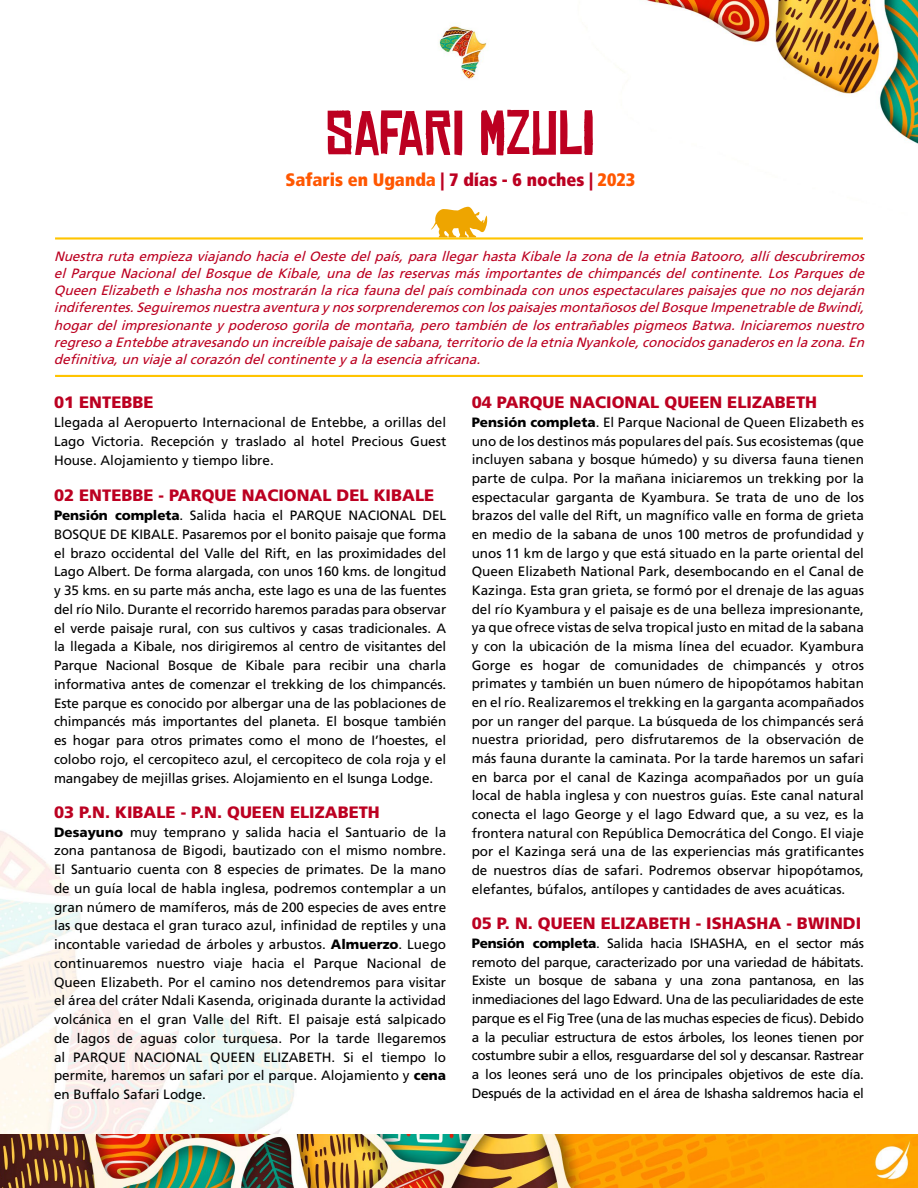
<style>
.page{position:relative;width:918px;height:1188px;background:#fff}
.page>*{position:absolute;margin:0;border:0;box-sizing:border-box;transform-origin:0 0}
.t1{font:60px "Chinese Rocks Rg";color:#bc0021}
.t2{font:900 condensed 18px "Frutiger";color:#ff5700}
.t3{font:900 16.5px "Frutiger";color:#bc0021}
.t4{font:13.5px/18.8px "Frutiger";color:#000;text-align:justify}
.t5{font:italic 13.5px/17.2px "Frutiger";color:#bc0021;text-align:justify}
.s1{color:#bc0021}
.s2{font-weight:900}
</style>
<div class="page">
<img style="left:0;top:0;width:918px;height:1134px">
<img style="left:0;top:1134px;width:918px;height:54px">
<hr style="left:55px;top:237px;width:808px;height:3px;background:#ffc400">
<hr style="left:55px;top:375px;width:808px;height:2px;background:#ffc400">
<svg style="left:431px;top:207px;width:56px;height:30px"></svg>
<h1 class="t1" style="left:325px;top:101px;width:271px">SAFARI MZULI</h1>
<h2 class="t2" style="left:285px;top:169px;width:351px">Safaris en Uganda <span class="s1">| 7 días - 6 noches |</span> 2023</h2>
<p class="t5" style="left:54px;top:247px;width:816px">Nuestrarutaempiezaviajando haciaelOestedelpaís,parallegarhastaKibalelazonadelaetniaBatooro,allídescubriremos el Parque Nacional del Bosque de Kibale, una de las reservas más importantes de chimpancés del continente. Los Parques de Queen Elizabeth eIshashanosmostrarán laricafaunadelpaíscombinadacon unosespectacularespaisajesqueno nosdejarán indiferentes.Seguiremosnuestraaventuray nossorprenderemoscon lospaisajesmontañososdelBosqueImpenetrabledeBwindi, hogardelimpresionantey poderoso gorilademontaña,pero también delosentrañablespigmeosBatwa.Iniciaremosnuestro regreso aEntebbeatravesando un increíblepaisajedesabana,territorio delaetniaNyankole,conocidosganaderosen lazona.En definitiva,un viajealcorazón delcontinentey alaesenciaafricana.</p>
<p class="t3" style="left:54px;top:393px;width:101px">01 ENTEBBE</p>
<p class="t4" style="left:54px;top:413px;width:394px">Llegada al Aeropuerto Internacional de Entebbe, a orillas del Lago Victoria. Recepción y traslado al hotel Precious Guest House. Alojamiento y tiempo libre.</p>
<p class="t3" style="left:54px;top:486px;width:382px">02 ENTEBBE - PARQUE NACIONAL DEL KIBALE</p>
<p class="t4" style="left:54px;top:506px;width:394px"><span class="s2">Pensión completa</span>. Salida hacia el PARQUE NACIONAL DEL BOSQUE DE KIBALE. Pasaremos por el bonito paisaje que forma el brazo occidental del Valle del Rift, en las proximidades del Lago Albert. De forma alargada, con unos 160 kms. de longitud y 35 kms. en su parte más ancha, este lago es una de las fuentes del río Nilo. Durante el recorrido haremos paradas para observar el verde paisaje rural, con sus cultivos y casas tradicionales. A la llegada a Kibale, nos dirigiremos al centro de visitantes del Parque Nacional Bosque de Kibale para recibir una charla informativa antes de comenzar el trekking de los chimpancés.<br>Este parque es conocido por albergar una de las poblaciones de chimpancés más importantes del planeta. El bosque también es hogar para otros primates como el mono de I’hoestes, el colobo rojo, el cercopiteco azul, el cercopiteco de cola roja y el mangabey de mejillas grises. Alojamiento en el Isunga Lodge.</p>
<p class="t3" style="left:54px;top:802px;width:327px">03 P.N. KIBALE - P.N. QUEEN ELIZABETH</p>
<p class="t4" style="left:54px;top:822px;width:394px"><span class="s2">Desayuno</span> muy temprano y salida hacia el Santuario de la zona pantanosa de Bigodi, bautizado con el mismo nombre.<br>El Santuario cuenta con 8 especies de primates. De la mano de un guía local de habla inglesa, podremos contemplar a un gran número de mamíferos, más de 200 especies de aves entre las que destaca el gran turaco azul, infinidad de reptiles y una incontable variedad de árboles y arbustos. <span class="s2">Almuerzo</span>. Luego continuaremos nuestro viaje hacia el Parque Nacional de Queen Elizabeth. Por el camino nos detendremos para visitar el área del cráter Ndali Kasenda, originada durante la actividad volcánica en el gran Valle del Rift. El paisaje está salpicado de lagos de aguas color turquesa. Por la tarde llegaremos al PARQUE NACIONAL QUEEN ELIZABETH. Si el tiempo lo permite, haremos un safari por el parque. Alojamiento y <span class="s2">cena </span>en Buffalo Safari Lodge.</p>
<p class="t3" style="left:472px;top:393px;width:347px">04 PARQUE NACIONAL QUEEN ELIZABETH</p>
<p class="t4" style="left:472px;top:413px;width:394px"><span class="s2">Pensión completa</span>. El Parque Nacional de Queen Elizabeth es uno de los destinos más populares del país. Sus ecosistemas (que incluyen sabana y bosque húmedo) y su diversa fauna tienen parte de culpa. Por la mañana iniciaremos un trekking por la espectacular garganta de Kyambura. Se trata de uno de los brazos del valle del Rift, un magnífico valle en forma de grieta en medio de la sabana de unos 100 metros de profundidad y unos 11 km de largo y que está situado en la parte oriental del Queen Elizabeth National Park, desembocando en el Canal de Kazinga. Esta gran grieta, se formó por el drenaje de las aguas del río Kyambura y el paisaje es de una belleza impresionante, ya que ofrece vistas de selva tropical justo en mitad de la sabana y con la ubicación de la misma línea del ecuador. Kyambura Gorge es hogar de comunidades de chimpancés y otros primates y también un buen número de hipopótamos habitan en el río. Realizaremos el trekking en la garganta acompañados por un ranger del parque. La búsqueda de los chimpancés será nuestra prioridad, pero disfrutaremos de la observación de más fauna durante la caminata. Por la tarde haremos un safari en barca por el canal de Kazinga acompañados por un guía local de habla inglesa y con nuestros guías. Este canal natural conecta el lago George y el lago Edward que, a su vez, es la frontera natural con República Democrática del Congo. El viaje por el Kazinga será una de las experiencias más gratificantes de nuestros días de safari. Podremos observar hipopótamos, elefantes, búfalos, antílopes y cantidades de aves acuáticas.</p>
<p class="t3" style="left:472px;top:913px;width:391px">05 P. N. QUEEN ELIZABETH - ISHASHA - BWINDI</p>
<p class="t4" style="left:472px;top:934px;width:394px"><span class="s2">Pensión completa</span>. Salida hacia ISHASHA, en el sector más remoto del parque, caracterizado por una variedad de hábitats.<br>Existe un bosque de sabana y una zona pantanosa, en las inmediaciones del lago Edward. Una de las peculiaridades de este parque es el Fig Tree (una de las muchas especies de ficus). Debido a la peculiar estructura de estos árboles, los leones tienen por costumbre subir a ellos, resguardarse del sol y descansar. Rastrear a los leones será uno de los principales objetivos de este día.<br>Después de la actividad en el área de Ishasha saldremos hacia el</p>
</div>
